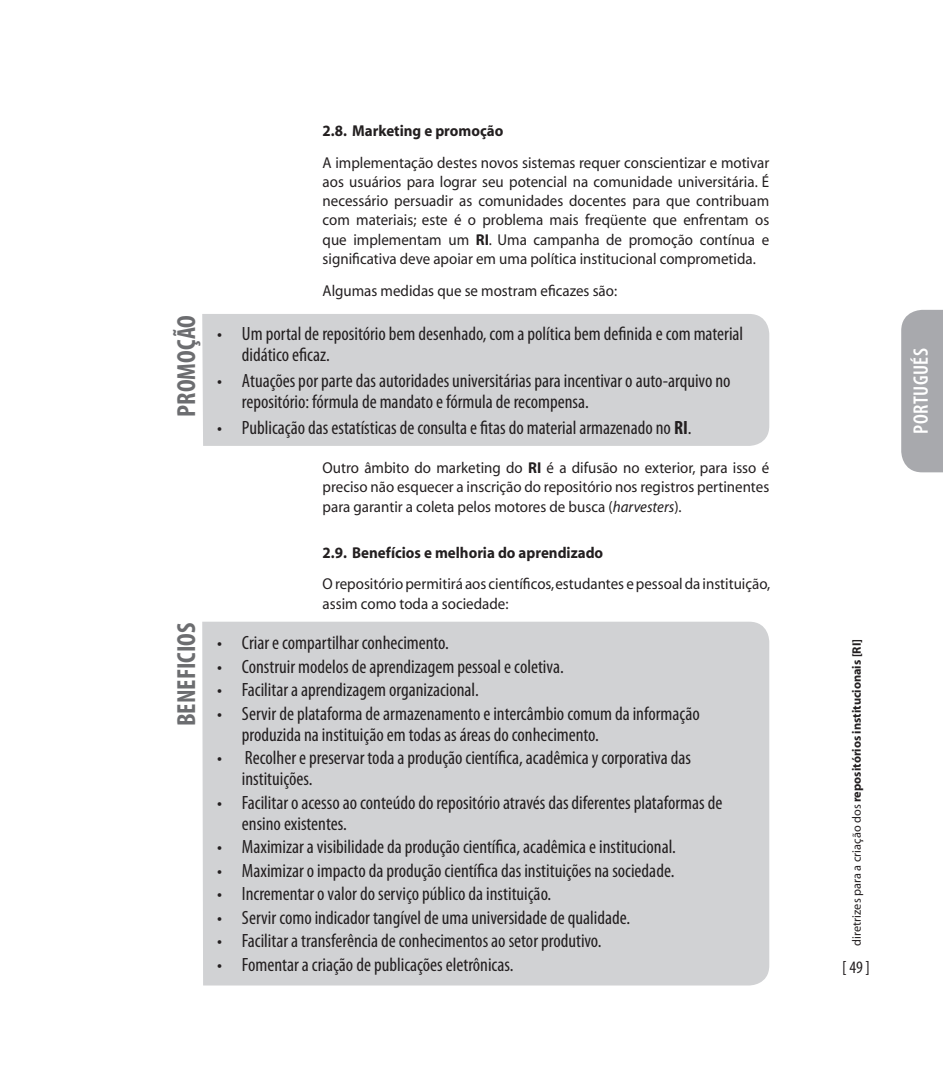
<style>
.page{position:relative;width:943px;height:1092px;background:#fff}
.page>*{position:absolute;margin:0;border:0;box-sizing:border-box;transform-origin:0 0}
.t1{font:700 condensed 26.25px "Myriad Pro";color:#6c6d70}
.t2{font:600 condensed 21px "Myriad Pro";letter-spacing:.025em;color:#fff}
.t3{font:condensed 19.25px/21px "Myriad Pro";color:#231f20}
.t4{font:condensed 17.5px "Myriad Pro";color:#231f20}
.t5{font:15.75px/19.2px "Myriad";color:#231f20;text-align:justify;scale:.95 1}
.t6{font:700 15.75px "Myriad";color:#231f20;scale:.95 1}
.t7{font:700 12.25px "Myriad";color:#231f20}
.s1{font-weight:700}
.s2{font-style:italic}
.s3{font-weight:400}
</style>
<div class="page">
<div style="left:901px;top:310px;width:42px;height:162px;background:#a8a9ad"></div>
<div style="left:202px;top:621px;width:567px;height:364px;background:#d1d2d4"></div>
<div style="left:202px;top:314px;width:567px;height:132px;background:#d1d2d4"></div>
<h1 class="t1" style="left:170px;top:417px;width:103px;rotate:-90deg">PROMOÇÃO</h1>
<h1 class="t1" style="left:170px;top:726px;width:105px;rotate:-90deg">BENEFICIOS</h1>
<p class="t6" style="left:322px;top:122px;width:192px">2.8. Marketing e promoção</p>
<p class="t5" style="left:322px;top:153px;width:471px">A implementação destes novos sistemas requer conscientizar e motivar aos usuários para lograr seu potencial na comunidade universitária. É necessário persuadir as comunidades docentes para que contribuam com materiais; este é o problema mais freqüente que enfrentam os que implementam um <span class="s1">RI</span>. Uma campanha de promoção contínua e significativa deve apoiar em uma política institucional comprometida.</p>
<p class="t5" style="left:322px;top:281px;width:311px">Algumas medidas que se mostram eficazes são:</p>
<p class="t3" style="left:242px;top:322px;width:503px;text-indent:-25px">• Um portal de repositório bem desenhado, com a política bem definida e com material didático eficaz.</p>
<p class="t3" style="left:242px;top:369px;width:490px;text-indent:-25px">• Atuações por parte das autoridades universitárias para incentivar o auto-arquivo no repositório: fórmula de mandato e fórmula de recompensa.</p>
<p class="t3" style="left:217px;top:416px;width:476px">• Publicação das estatísticas de consulta e fitas do material armazenado no <span class="s1">RI</span>.</p>
<p class="t5" style="left:322px;top:459px;width:471px">Outro âmbito do marketing do <span class="s1">RI</span> é a difusão no exterior, para isso é preciso não esquecer a inscrição do repositório nos registros pertinentes para garantir a coleta pelos motores de busca (<span class="s2">harvesters</span>).</p>
<p class="t6" style="left:322px;top:544px;width:297px">2.9. Benefícios e melhoria do aprendizado</p>
<p class="t5" style="left:322px;top:575px;width:472px">O repositório permitirá aos científicos, estudantes e pessoal da instituição, assim como toda a sociedade:</p>
<p class="t3" style="left:217px;top:632px;width:233px">• Criar e compartilhar conhecimento.</p>
<p class="t3" style="left:217px;top:655px;width:348px">• Construir modelos de aprendizagem pessoal e coletiva.</p>
<p class="t3" style="left:217px;top:679px;width:263px">• Facilitar a aprendizagem organizacional.</p>
<p class="t3" style="left:242px;top:702px;width:459px;text-indent:-25px">• Servir de plataforma de armazenamento e intercâmbio comum da informação produzida na instituição em todas as áreas do conhecimento.</p>
<p class="t3" style="left:242px;top:746px;width:450px;text-indent:-25px">• Recolher e preservar toda a produção científica, acadêmica y corporativa das instituições.</p>
<p class="t3" style="left:242px;top:791px;width:482px;text-indent:-25px">• Facilitar o acesso ao conteúdo do repositório através das diferentes plataformas de ensino existentes.</p>
<p class="t3" style="left:217px;top:835px;width:460px">• Maximizar a visibilidade da produção científica, acadêmica e institucional.</p>
<p class="t3" style="left:217px;top:859px;width:459px">• Maximizar o impacto da produção científica das instituições na sociedade.</p>
<p class="t3" style="left:217px;top:882px;width:335px">• Incrementar o valor do serviço público da instituição.</p>
<p class="t3" style="left:217px;top:906px;width:415px">• Servir como indicador tangível de uma universidade de qualidade.</p>
<p class="t3" style="left:217px;top:929px;width:386px">• Facilitar a transferência de conhecimentos ao setor produtivo.</p>
<p class="t3" style="left:217px;top:953px;width:298px">• Fomentar a criação de publicações eletrônicas.</p>
<p class="t2" style="left:907px;top:434px;width:87px;rotate:-90deg">PORTUGUÉS</p>
<p class="t7" style="left:850px;top:945px;width:308px;rotate:-90deg"><span class="s3">diretrizes para a criação dos</span> repositórios institucionais [RI]</p>
<p class="t4" style="left:842px;top:956px;width:29px">[ 49]</p>
</div>
